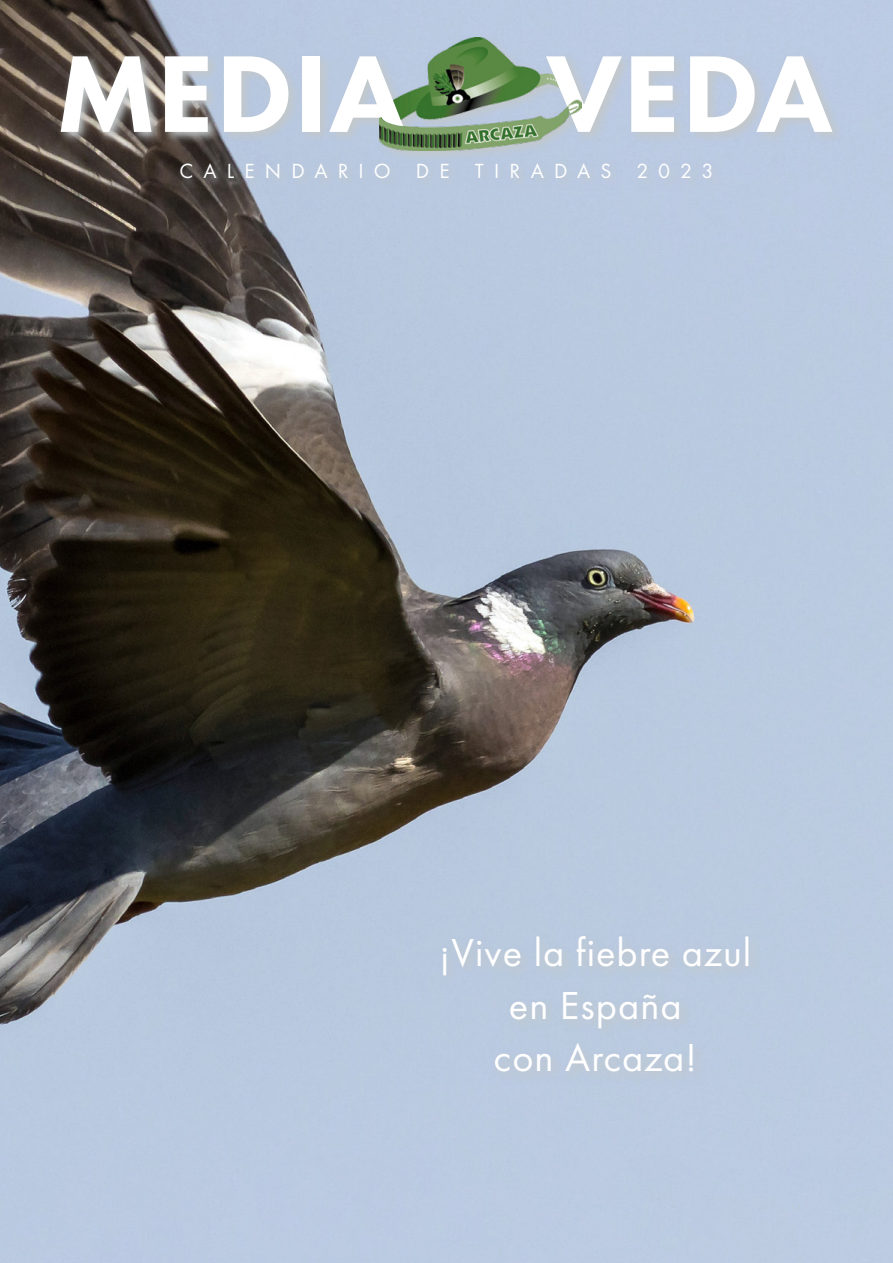
<style>
.page{position:relative;width:893px;height:1263px;background:#fff}
.page>*{position:absolute;margin:0;border:0;box-sizing:border-box;transform-origin:0 0}
.t1{font:800 113.25px "Futura PT";letter-spacing:.005em;color:#fff}
.t2{font:40.5px/52.5px "Futura PT";letter-spacing:.025em;color:#fff;text-align:center}
.t3{font:21.3px "Futura PT";letter-spacing:.475em;color:#fff}
</style>
<div class="page">
<img style="left:0;top:0;width:893px;height:1263px">
<div style="left:440px;top:932px;width:321px;height:153px;background:#bbcade"></div>
<svg style="left:56px;top:33px;width:789px;height:130px;background:#acb4c0"></svg>
<img style="left:380px;top:37px;width:202px;height:113px">
<img style="left:380px;top:118px;width:42px;height:32px">
<img style="left:559px;top:98px;width:23px;height:26px">
<svg style="left:176px;top:160px;width:548px;height:30px;background:#abb7ca"></svg>
<h1 class="t1" style="left:56px;top:23px;width:778px">MEDIA VEDA</h1>
<p class="t3" style="left:179px;top:158px;width:536px">CALENDARIO DE TIRADAS 2023</p>
<p class="t2" style="left:439px;top:926px;width:314px">¡Vive la fiebre azul en España<br>con Arcaza!</p>
</div>
